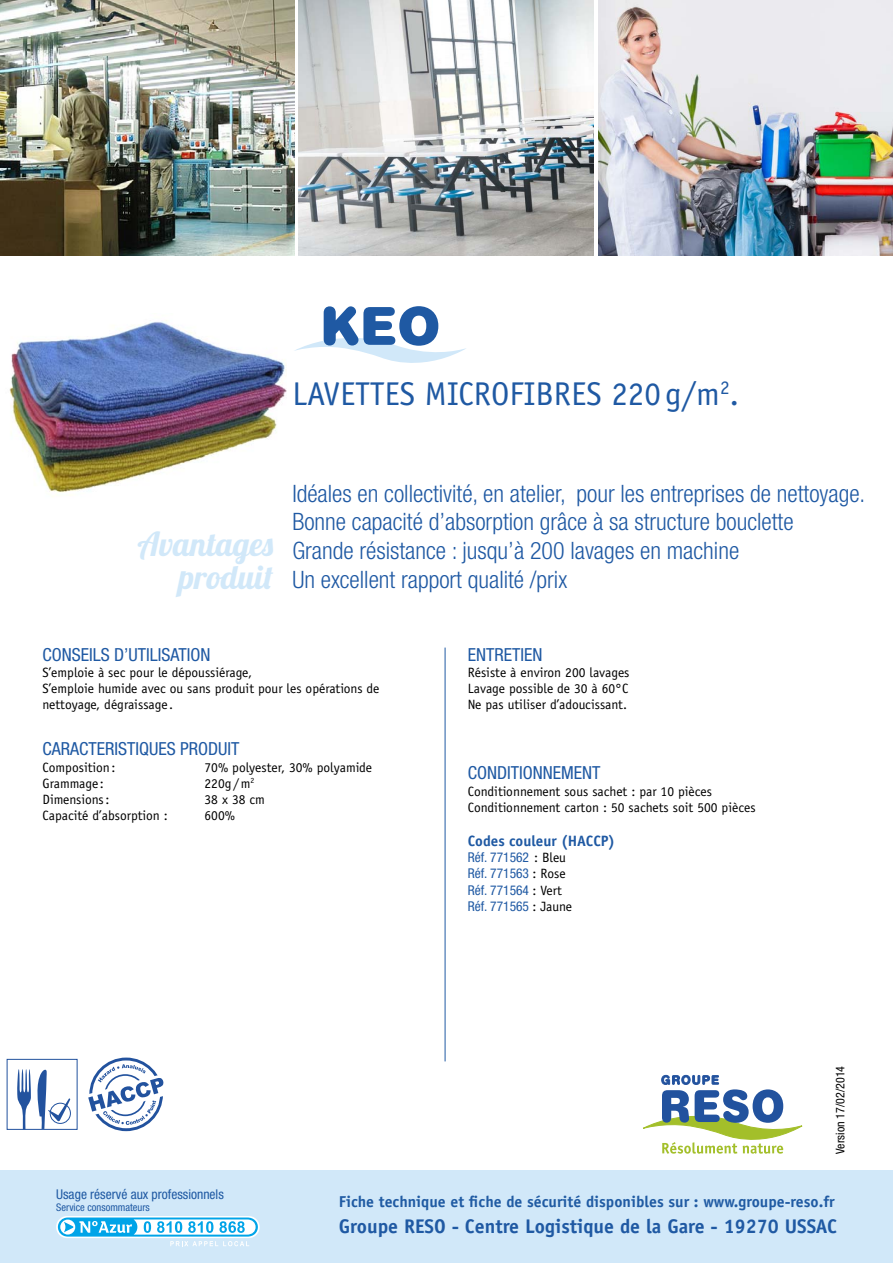
<style>
.page{position:relative;width:893px;height:1263px;background:#fff}
.page>*{position:absolute;margin:0;border:0;box-sizing:border-box;transform-origin:0 0}
.t1{font:33px "Officina Sans";color:#1f59a3}
.t2{font:33px/33px "Lobster 1.4";color:#d1e8f9;text-align:right}
.t3{font:300 condensed 24px/28.8px "Helvetica Neue LT";color:#1f59a3}
.t4{font:700 19.8px "Officina Sans";color:#1f59a3}
.t5{font:condensed 18px "Helvetica Neue LT";color:#1f59a3}
.t6{font:700 15.75px "Officina Sans";color:#205ba3}
.t7{font:700 15px "Officina Sans";color:#1f59a3}
.t8{font:13.5px/16.2px "Officina Sans";color:#000}
.t9{font:condensed 13.5px/16.2px "Helvetica Neue LT";color:#1f59a3}
.t10{font:condensed 13.5px "Helvetica Neue";color:#1f59a3}
.t11{font:condensed 12px "Helvetica Neue LT";color:#000}
.t12{font:condensed 10.5px "Helvetica Neue";color:#1f59a3}
.s1{font-family:"Officina Sans";font-stretch:normal;color:#000}
</style>
<div class="page">
<img style="left:0;top:0;width:295px;height:255px">
<img style="left:598px;top:0;width:295px;height:255px">
<div style="left:0;top:1170px;width:893px;height:93px;background:#d1e8f9"></div>
<svg style="left:56px;top:1216px;width:204px;height:22px"></svg>
<svg style="left:58px;top:1217px;width:200px;height:29px"></svg>
<svg style="left:643px;top:1075px;width:160px;height:78px"></svg>
<hr style="left:445px;top:648px;width:1px;height:413px;background:#1f59a3">
<div style="left:7px;top:1059px;width:71px;height:71px;border:1px solid #22529e"></div>
<svg style="left:17px;top:1069px;width:54px;height:60px"></svg>
<div style="left:89px;top:1057px;width:74px;height:74px;border:3px solid #22529e;border-radius:50%"></div>
<svg style="left:88px;top:1064px;width:76px;height:61px"></svg>
<svg style="left:294px;top:306px;width:172px;height:57px"></svg>
<img style="left:299px;top:0;width:295px;height:255px">
<img style="left:9px;top:320px;width:278px;height:177px">
<h1 class="t1" style="left:292px;top:381px;width:449px">LAVETTES MICROFIBRES 220 g/m<sup>2</sup>.</h1>
<h1 class="t2" style="left:137px;top:531px;width:137px">Avantages produit</h1>
<h2 class="t3" style="left:292px;top:481px;width:574px">Idéales en collectivité, en atelier, pour les entreprises de nettoyage.<br>Bonne capacité d’absorption grâce à sa structure bouclette<br>Grande résistance : jusqu’à 200 lavages en machine<br>Un excellent rapport qualité /prix</h2>
<h3 class="t5" style="left:43px;top:648px;width:170px">CONSEILS D’UTILISATION</h3>
<p class="t8" style="left:43px;top:665px;width:338px">S’emploie à sec pour le dépoussiérage,<br>S’emploie humide avec ou sans produit pour les opérations de nettoyage, dégraissage .</p>
<h3 class="t5" style="left:43px;top:742px;width:199px">CARACTERISTIQUES PRODUIT</h3>
<p class="t8" style="left:43px;top:760px;width:74px">Composition :</p>
<p class="t8" style="left:205px;top:760px;width:169px">70% polyester, 30% polyamide</p>
<p class="t8" style="left:43px;top:776px;width:63px">Grammage :</p>
<p class="t8" style="left:205px;top:776px;width:52px">220g / m<sup>2</sup></p>
<p class="t8" style="left:43px;top:792px;width:68px">Dimensions :</p>
<p class="t8" style="left:205px;top:792px;width:62px">38 x 38 cm</p>
<p class="t8" style="left:43px;top:809px;width:127px">Capacité d’absorption :</p>
<p class="t8" style="left:205px;top:809px;width:32px">600%</p>
<h3 class="t5" style="left:468px;top:648px;width:76px">ENTRETIEN</h3>
<p class="t8" style="left:468px;top:665px;width:163px;text-align:justify">Résiste à environ 200 lavages Lavage possible de 30 à 60°C Ne pas utiliser d’adoucissant.</p>
<h3 class="t5" style="left:468px;top:766px;width:134px">CONDITIONNEMENT</h3>
<p class="t8" style="left:468px;top:784px;width:289px">Conditionnement sous sachet : par 10 pièces<br>Conditionnement carton : 50 sachets soit 500 pièces</p>
<p class="t7" style="left:468px;top:835px;width:149px">Codes couleur (HACCP)</p>
<p class="t9" style="left:468px;top:851px;width:106px">Réf. 771562 <span class="s1">: Bleu<br></span>Réf. 771563 <span class="s1">: Rose<br></span>Réf. 771564 <span class="s1">: Vert<br></span>Réf. 771565 <span class="s1">: Jaune</span></p>
<p class="t11" style="left:836px;top:1154px;width:90px;rotate:-90deg">Version 17/02/2014</p>
<p class="t10" style="left:56px;top:1189px;width:169px">Usage réservé aux professionnels</p>
<p class="t12" style="left:56px;top:1204px;width:95px">Service consommateurs</p>
<p class="t6" style="left:339px;top:1196px;width:497px">Fiche technique et fiche de sécurité disponibles sur : www.groupe-reso.fr</p>
<h3 class="t4" style="left:339px;top:1219px;width:500px">Groupe RESO - Centre Logistique de la Gare - 19270 USSAC</h3>
</div>
